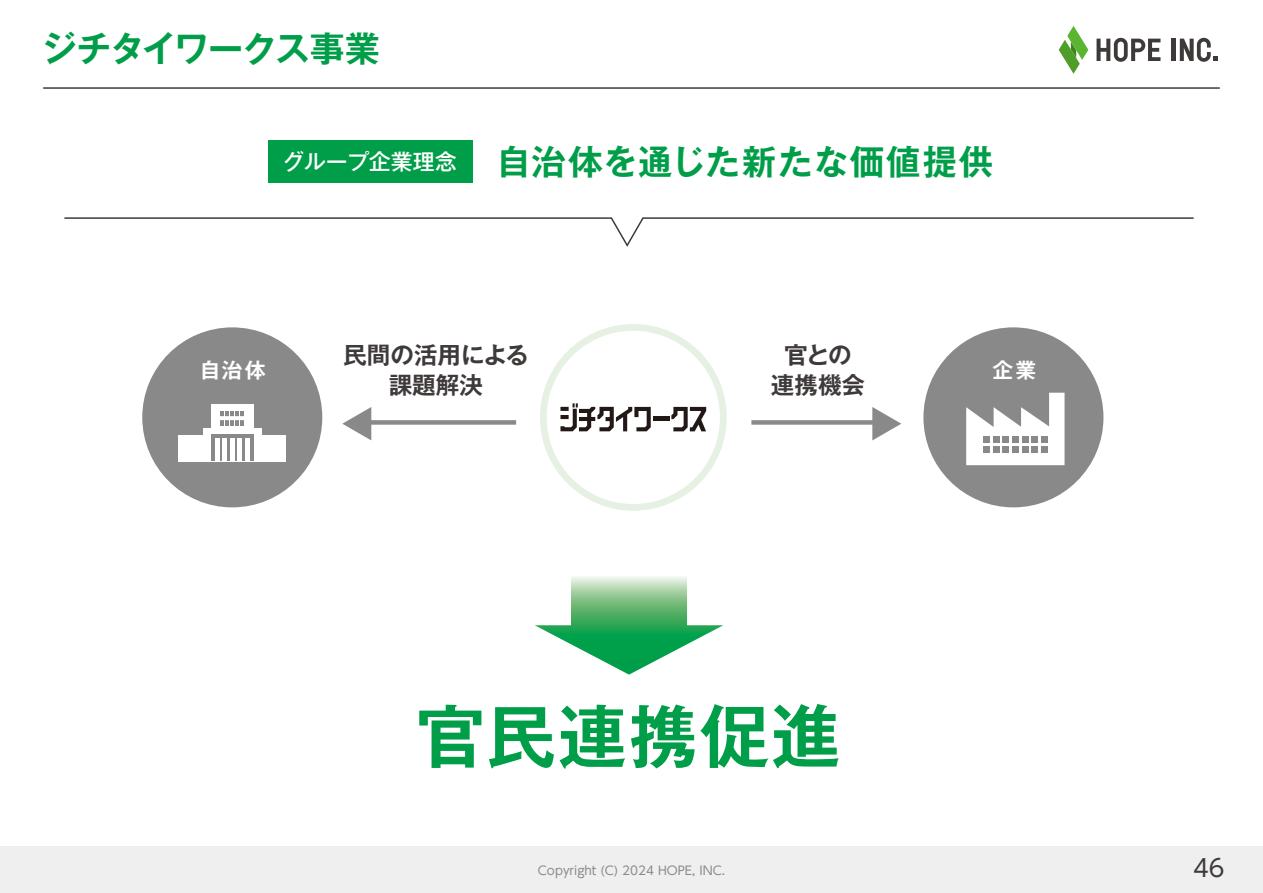
<style>
.page{position:relative;width:1263px;height:893px;background:#fff}
.page>*{position:absolute;margin:0;border:0;box-sizing:border-box;transform-origin:0 0}
.t1{font:700 69px "Gothic MB101 Pro De";letter-spacing:.03em;color:#009e49}
.t2{font:700 35.25px "Gothic MB101 Pro De";letter-spacing:-.05em;color:#009e49}
.t3{font:700 34.65px "Gothic MB101 Pro De";letter-spacing:.03em;color:#009e49}
.t4{font:24px "UD Shin Go Pro";color:#3e3a39}
.t5{font:700 23.55px/30.3px "Gothic MB101 Pro De";color:#3e3a39;text-align:center}
.t6{font:700 20.7px "Gothic MB101 Pro De";color:#fff}
.t7{font:12px "UD Shin Go Pro";color:#89898a}
</style>
<div class="page">
<div style="left:0;top:846px;width:1263px;height:47px;background:#efeff0"></div>
<hr style="left:43px;top:87px;width:1177px;height:2px;background:#3e3a39">
<svg style="left:1059px;top:26px;width:29px;height:48px"></svg>
<svg style="left:1096px;top:38px;width:64px;height:24px"></svg>
<hr style="left:1171px;top:39px;width:4px;height:22px;background:#3e3a39">
<svg style="left:1180px;top:38px;width:37px;height:24px"></svg>
<svg style="left:64px;top:217px;width:1130px;height:30px"></svg>
<div style="left:268px;top:140px;width:205px;height:42px;background:#009e49"></div>
<div style="left:751px;top:420px;width:140px;height:5px;background:#89898a"></div>
<svg style="left:872px;top:407px;width:29px;height:33px"></svg>
<div style="left:353px;top:420px;width:163px;height:5px;background:#89898a"></div>
<svg style="left:342px;top:407px;width:29px;height:33px"></svg>
<div style="left:923px;top:327px;width:180px;height:180px;background:#89898a;border-radius:50%"></div>
<svg style="left:966px;top:393px;width:98px;height:72px"></svg>
<div style="left:142px;top:327px;width:180px;height:180px;background:#89898a;border-radius:50%"></div>
<div style="left:179px;top:435px;width:107px;height:26px;background:#fff"></div>
<svg style="left:203px;top:429px;width:59px;height:6px"></svg>
<div style="left:211px;top:404px;width:42px;height:30px;background:#fff"></div>
<hr style="left:220px;top:411px;width:3px;height:15px;background:#89898a">
<hr style="left:225px;top:411px;width:4px;height:15px;background:#89898a">
<hr style="left:230px;top:411px;width:4px;height:15px;background:#89898a">
<hr style="left:236px;top:411px;width:3px;height:15px;background:#89898a">
<hr style="left:241px;top:411px;width:3px;height:15px;background:#89898a">
<div style="left:211px;top:435px;width:43px;height:26px;background:#89898a"></div>
<hr style="left:215px;top:438px;width:4px;height:23px;background:#fff">
<hr style="left:223px;top:438px;width:4px;height:23px;background:#fff">
<div style="left:230px;top:438px;width:5px;height:23px;background:#fff"></div>
<hr style="left:238px;top:438px;width:4px;height:23px;background:#fff">
<div style="left:245px;top:438px;width:5px;height:23px;background:#fff"></div>
<svg style="left:220px;top:416px;width:24px;height:4px"></svg>
<div style="left:540px;top:324px;width:187px;height:187px;border:7px solid #e6f1e4;border-radius:50%"></div>
<svg style="left:535px;top:577px;width:188px;height:98px"></svg>
<svg style="left:560px;top:403px;width:91px;height:28px"></svg>
<hr style="left:653px;top:417px;width:16px;height:4px;background:#221815">
<svg style="left:671px;top:407px;width:35px;height:24px"></svg>
<h2 class="t2" style="left:41px;top:19px;width:340px">ジチタイワークス事業</h2>
<h3 class="t3" style="left:283px;top:133px;width:712px"><sup>グループ企業理念</sup> 自治体を通じた新たな価値提供</h3>
<h3 class="t5" style="left:343px;top:337px;width:187px">民間の活用による課題解決</h3>
<h3 class="t5" style="left:771px;top:337px;width:96px">官との連携機会</h3>
<h3 class="t6" style="left:200px;top:353px;width:67px">自治体</h3>
<h3 class="t6" style="left:992px;top:353px;width:45px">企業</h3>
<h1 class="t1" style="left:416px;top:679px;width:426px">官民連携促進</h1>
<p class="t7" style="left:538px;top:860px;width:188px">Copyright (C) 2024 HOPE, INC.</p>
<h3 class="t4" style="left:1193px;top:848px;width:33px">46</h3>
</div>
